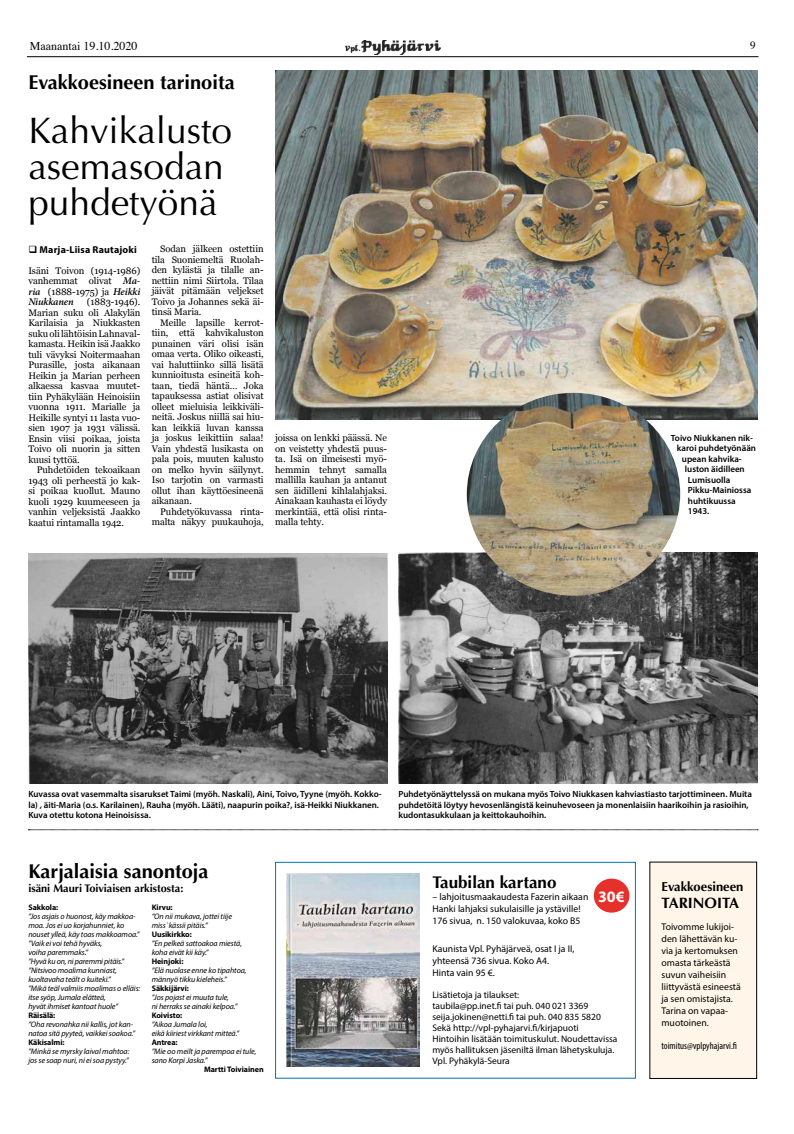
<style>
.page{position:relative;width:794px;height:1134px;background:#fff}
.page>*{position:absolute;margin:0;border:0;box-sizing:border-box;transform-origin:0 0}
.t1{font:37px/36px "Optima";color:#000}
.t2{font:700 20px "Optima";color:#000}
.t3{font:700 17px "Optima";color:#000}
.t4{font:700 15.9px "Myriad Pro";color:#fff}
.t5{font:700 15px "Optima";color:#000}
.t6{font:700 13px "Optima";color:#000}
.t7{font:12px "Times";color:#000}
.t8{font:700 11px "Optima";color:#000}
.t9{font:11px "Times";color:#000}
.t10{font:italic 600 10.4px "Minion Pro";letter-spacing:-.01em;color:#000}
.t11{font:condensed 10px "Myriad Pro";color:#000}
.t12{font:700 10px "Myriad Pro";letter-spacing:.015em;color:#000}
.t13{font:9.8px/12px "Myriad Pro";color:#000}
.t14{font:9.5px/10.5px "Georgia";letter-spacing:-.005em;color:#000;text-align:justify}
.t15{font:9.5px/11px "Myriad Pro";color:#000}
.t16{font:600 9px/10.5px "Myriad Pro";color:#000}
.t17{font:italic 8px/9px "Myriad Pro";letter-spacing:-.005em;color:#000}
.t18{font:700 8px "Myriad Pro";letter-spacing:-.005em;color:#000}
.s1{font-family:"Minion Pro";font-weight:600;font-style:italic;font-size:10.4px}
</style>
<div class="page">
<hr style="left:27px;top:56px;width:731px;height:1px;background:#000">
<img style="left:345px;top:41px;width:95px;height:14px">
<div style="left:650px;top:862px;width:106px;height:216px;background:#fff6e9"></div>
<div style="left:649px;top:862px;width:108px;height:217px;border:1px solid #000"></div>
<img style="left:276px;top:71px;width:481px;height:349px">
<img style="left:28px;top:553px;width:359px;height:231px">
<img style="left:398px;top:552px;width:359px;height:231px">
<img style="left:467px;top:393px;width:213px;height:203px">
<div style="left:275px;top:862px;width:361px;height:217px;border:1px solid #0075b3"></div>
<img style="left:286px;top:873px;width:133px;height:193px">
<svg style="left:28px;top:829px;width:730px;height:1px"></svg>
<div style="left:594px;top:879px;width:35px;height:34px;background:#e6302a;border-radius:50%"></div>
<p class="t7" style="left:30px;top:35px;width:109px">Maanantai 19.10.2020</p>
<p class="t9" style="left:750px;top:35px;width:7px">9</p>
<h2 class="t2" style="left:28px;top:71px;width:208px">Evakkoesineen tarinoita</h2>
<h1 class="t1" style="left:28px;top:113px;width:205px">Kahvikalusto asemasodan puhdetyönä</h1>
<p class="t12" style="left:28px;top:243px;width:110px">❑ Marja-Liisa Rautajoki</p>
<p class="t14" style="left:28px;top:265px;width:113px">Isäni Toivon (1914-1986) vanhemmat olivat <span class="s1">Ma&shy;ria</span> (1888-1975) ja <span class="s1">Heikki</span></p>
<p class="t10" style="left:28px;top:295px;width:47px">Niukkanen</p>
<p class="t14" style="left:28px;top:296px;width:113px;text-indent:59px">(1883-1946).<br>Marian suku oli Alakylän Karilaisia ja Niukkasten suku oli lähtöisin Lahnaval&shy;kamasta. Heikin isä Jaakko tuli vävyksi Noitermaahan Purasille, josta aikanaan Heikin ja Marian perheen alkaessa kasvaa muutet&shy;tiin Pyhäkylään Heinoisiin vuonna 1911. Marialle ja Heikille syntyi 11 lasta vuo&shy;sien 1907 ja 1931 välissä.<br>Ensin viisi poikaa, joista Toivo oli nuorin ja sitten kuusi tyttöä.</p>
<p class="t14" style="left:28px;top:464px;width:113px;text-indent:9px">Puhdetöiden tekoaikaan 1943 oli perheestä jo kak&shy;si poikaa kuollut. Mauno kuoli 1929 kuumeeseen ja vanhin veljeksistä Jaakko kaatui rintamalla 1942.</p>
<p class="t14" style="left:152px;top:243px;width:113px;text-indent:9px">Sodan jälkeen ostettiin tila Suoniemeltä Ruolah&shy;den kylästä ja tilalle an&shy;nettiin nimi Siirtola. Tilaa jäivät pitämään veljekset Toivo ja Johannes sekä äi&shy;tinsä Maria.</p>
<p class="t14" style="left:152px;top:317px;width:113px;text-indent:9px">Meille lapsille kerrot&shy;tiin, että kahvikaluston punainen väri olisi isän omaa verta. Oliko oikeasti, vai haluttiinko sillä lisätä kunnioitusta esineitä koh&shy;taan, tiedä häntä… Joka tapauksessa astiat olisivat olleet mieluisia leikkiväli&shy;neitä. Joskus niillä sai hiu&shy;kan leikkiä luvan kanssa ja joskus leikittiin salaa!<br>Vain yhdestä lusikasta on pala pois, muuten kalusto on melko hyvin säilynyt.<br>Iso tarjotin on varmasti ollut ihan käyttöesineenä aikanaan.</p>
<p class="t14" style="left:152px;top:506px;width:113px;text-align:right">Puhdetyökuvassa rinta&shy;malta näkyy puukauhoja,</p>
<p class="t14" style="left:275px;top:432px;width:113px">joissa on lenkki päässä. Ne on veistetty yhdestä puus&shy;ta. Isä on ilmeisesti myö&shy;hemmin tehnyt samalla mallilla kauhan ja antanut sen äidilleni kihlalahjaksi.<br>Ainakaan kauhasta ei löydy merkintää, että olisi rinta&shy;malla tehty.</p>
<p class="t16" style="left:671px;top:432px;width:83px">Toivo Niukkanen nik-</p>
<p class="t16" style="left:677px;top:443px;width:81px">karoi puhdetyönään</p>
<p class="t16" style="left:682px;top:453px;width:61px">upean kahvika-</p>
<p class="t16" style="left:685px;top:464px;width:61px">luston äidilleen</p>
<p class="t16" style="left:688px;top:474px;width:44px">Lumisuolla</p>
<p class="t16" style="left:688px;top:485px;width:65px">Pikku-Mainiossa</p>
<p class="t16" style="left:688px;top:495px;width:49px">huhtikuussa</p>
<p class="t16" style="left:688px;top:506px;width:23px">1943.</p>
<p class="t16" style="left:28px;top:789px;width:355px">Kuvassa ovat vasemmalta sisarukset Taimi (myöh. Naskali), Aini, Toivo, Tyyne (myöh. Kokko&shy;la) , äiti-Maria (o.s. Karilainen), Rauha (myöh. Lääti), naapurin poika?, isä-Heikki Niukkanen.<br>Kuva otettu kotona Heinoisissa.</p>
<h2 class="t2" style="left:28px;top:860px;width:182px">Karjalaisia sanontoja</h2>
<p class="t8" style="left:28px;top:882px;width:157px">isäni Mauri Toiviaisen arkistosta:</p>
<p class="t18" style="left:28px;top:902px;width:31px">Sakkola:</p>
<p class="t17" style="left:28px;top:911px;width:113px">”Jos asjais o huonost, käy makkoa&shy;moa. Jos ei uo korjahunniet, ko nouset ylleä, käy toas makkoamoa.” ”Vaik ei voi tehä hyväks,<br>voiha paremmaks.”<br>”Hyvä ku on, ni paremmi pitäis.” ”Nitsivoo moalima kunniast, kuoltavaha teält o kuiteki.”<br>”Mikä teäl valmiis moalimas o elläis: itse syöp, Jumala elätteä,<br>hyvät ihmiset kantoat huole”</p>
<p class="t18" style="left:28px;top:1010px;width:29px">Räisälä:</p>
<p class="t17" style="left:28px;top:1019px;width:108px">”Oha revonahka nii kallis, jot kan&shy;natoa sitä pyyteä, vaikkei soakoa.”</p>
<p class="t18" style="left:28px;top:1037px;width:38px">Käkisalmi:</p>
<p class="t17" style="left:28px;top:1046px;width:103px">”Minkä se myrsky laival mahtoa: jos se soap nuri, ni ei soa pystyy.”</p>
<p class="t18" style="left:152px;top:902px;width:22px">Kirvu:</p>
<p class="t17" style="left:152px;top:911px;width:82px">”On nii mukava, jottei tiije miss`kässii pitäis.”</p>
<p class="t18" style="left:152px;top:929px;width:42px">Uusikirkko:</p>
<p class="t17" style="left:152px;top:938px;width:92px">”En pelkeä sattoakoa miestä, koha eivät kii käy.”</p>
<p class="t18" style="left:152px;top:956px;width:33px">Heinjoki:</p>
<p class="t17" style="left:152px;top:965px;width:96px">”Elä nuolase enne ko tipahtoa, männyö tikku kieleheis.”</p>
<p class="t18" style="left:152px;top:983px;width:39px">Säkkijärvi:</p>
<p class="t17" style="left:152px;top:992px;width:87px">”Jos pojast ei muuta tule,<br>ni herraks se ainaki kelpoa.”</p>
<p class="t18" style="left:152px;top:1010px;width:32px">Koivisto:</p>
<p class="t17" style="left:152px;top:1019px;width:89px">”Aikoa Jumala loi,<br>eikä kiiriest virkkant mitteä.”</p>
<p class="t18" style="left:152px;top:1037px;width:27px">Antrea:</p>
<p class="t17" style="left:152px;top:1046px;width:106px">”Mie oo meilt ja parempoa ei tule, sano Korpi Jaska.”</p>
<p class="t18" style="left:204px;top:1064px;width:61px">Martti Toiviainen</p>
<p class="t16" style="left:398px;top:789px;width:355px">Puhdetyönäyttelyssä on mukana myös Toivo Niukkasen kahviastiasto tarjottimineen. Muita puhdetöitä löytyy hevosenlängistä keinuhevoseen ja monenlaisiin haarikoihin ja rasioihin, kudontasukkulaan ja keittokauhoihin.</p>
<h3 class="t3" style="left:432px;top:872px;width:125px">Taubilan kartano</h3>
<p class="t13" style="left:432px;top:890px;width:157px">– lahjoitusmaakaudesta Fazerin aikaan<br>Hanki lahjaksi sukulaisille ja ystäville!<br>176 sivua, n. 150 valokuvaa, koko B5</p>
<p class="t13" style="left:432px;top:943px;width:143px">Kaunista Vpl. Pyhäjärveä, osat I ja II, yhteensä 736 sivua. Koko A4.<br>Hinta vain 95 €.</p>
<p class="t15" style="left:432px;top:989px;width:187px">Lisätietoja ja tilaukset:<br>taubila@pp.inet.fi tai puh. 040 021 3369 seija.jokinen@netti.fi tai puh. 040 835 5820<br>Sekä http://vpl-pyhajarvi.fi/kirjapuoti Hintoihin lisätään toimituskulut. Noudettavissa myös hallituksen jäseniltä ilman lähetyskuluja.<br>Vpl. Pyhäkylä-Seura</p>
<h3 class="t4" style="left:598px;top:886px;width:28px">30€</h3>
<h3 class="t6" style="left:661px;top:879px;width:83px">Evakkoesineen</h3>
<h3 class="t5" style="left:661px;top:894px;width:79px">TARINOITA</h3>
<p class="t13" style="left:661px;top:921px;width:81px">Toivomme lukijoi&shy;den lähettävän ku&shy;via ja kertomuksen omasta tärkeästä suvun vaiheisiin liittyvästä esineestä ja sen omistajista.<br>Tarina on vapaa&shy;muotoinen.</p>
<p class="t11" style="left:661px;top:1040px;width:77px">toimitus@vplpyhajarvi.fi</p>
</div>
